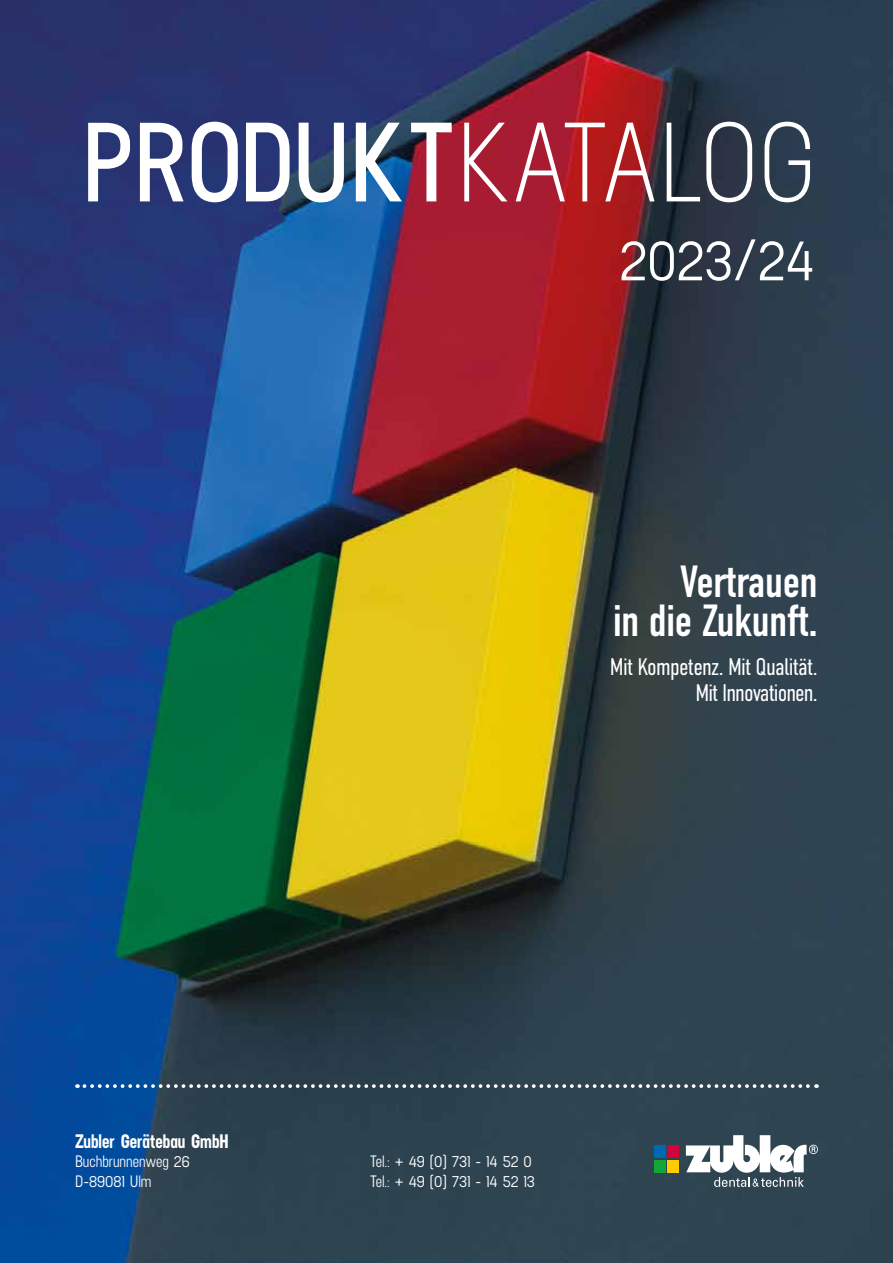
<style>
.page{position:relative;width:893px;height:1263px;background:#fff}
.page>*{position:absolute;margin:0;border:0;box-sizing:border-box;transform-origin:0 0}
.t1{font:600 112.5px "Neusa";letter-spacing:-.015em;color:#fff}
.t2{font:500 58.5px "Neusa";color:#fff}
.t3{font:45px/39px "DIN Condensed";letter-spacing:-.02em;color:#fff;text-align:right}
.t4{font:300 24px/25.5px "DIN Condensed";letter-spacing:-.03em;color:#fff;text-align:right}
.t5{font:700 19.5px "Neusa";color:#fff}
.t6{font:500 16.5px/19.5px "Neusa";color:#fff}
.s1{font-weight:400}
</style>
<div class="page">
<img style="left:0;top:0;width:893px;height:1263px">
<div style="left:667px;top:1145px;width:12px;height:13px;background:#d3043b"></div>
<div style="left:654px;top:1145px;width:11px;height:13px;background:#0069b4"></div>
<div style="left:667px;top:1160px;width:12px;height:12px;background:#fc0"></div>
<div style="left:654px;top:1160px;width:11px;height:12px;background:#13a538"></div>
<svg style="left:686px;top:1135px;width:132px;height:52px"></svg>
<svg style="left:84px;top:1084px;width:733px;height:4px"></svg>
<h1 class="t1" style="left:82px;top:90px;width:737px">PRODUKT<span class="s1">KATALOG</span></h1>
<h2 class="t2" style="left:619px;top:224px;width:196px">2023/24</h2>
<h3 class="t3" style="left:613px;top:563px;width:207px">Vertrauen<br>in die Zukunft.</h3>
<h3 class="t4" style="left:610px;top:654px;width:209px">Mit Kompetenz. Mit Qualität.<br>Mit Innovationen.</h3>
<p class="t5" style="left:75px;top:1127px;width:155px">Zubler Gerätebau GmbH</p>
<p class="t6" style="left:75px;top:1151px;width:116px">Buchbrunnenweg 26<br>D-89081 Ulm</p>
<p class="t6" style="left:370px;top:1151px;width:166px">Tel.: + 49 (0) 731 - 14 52 0<br>Tel.: + 49 (0) 731 - 14 52 13</p>
</div>
